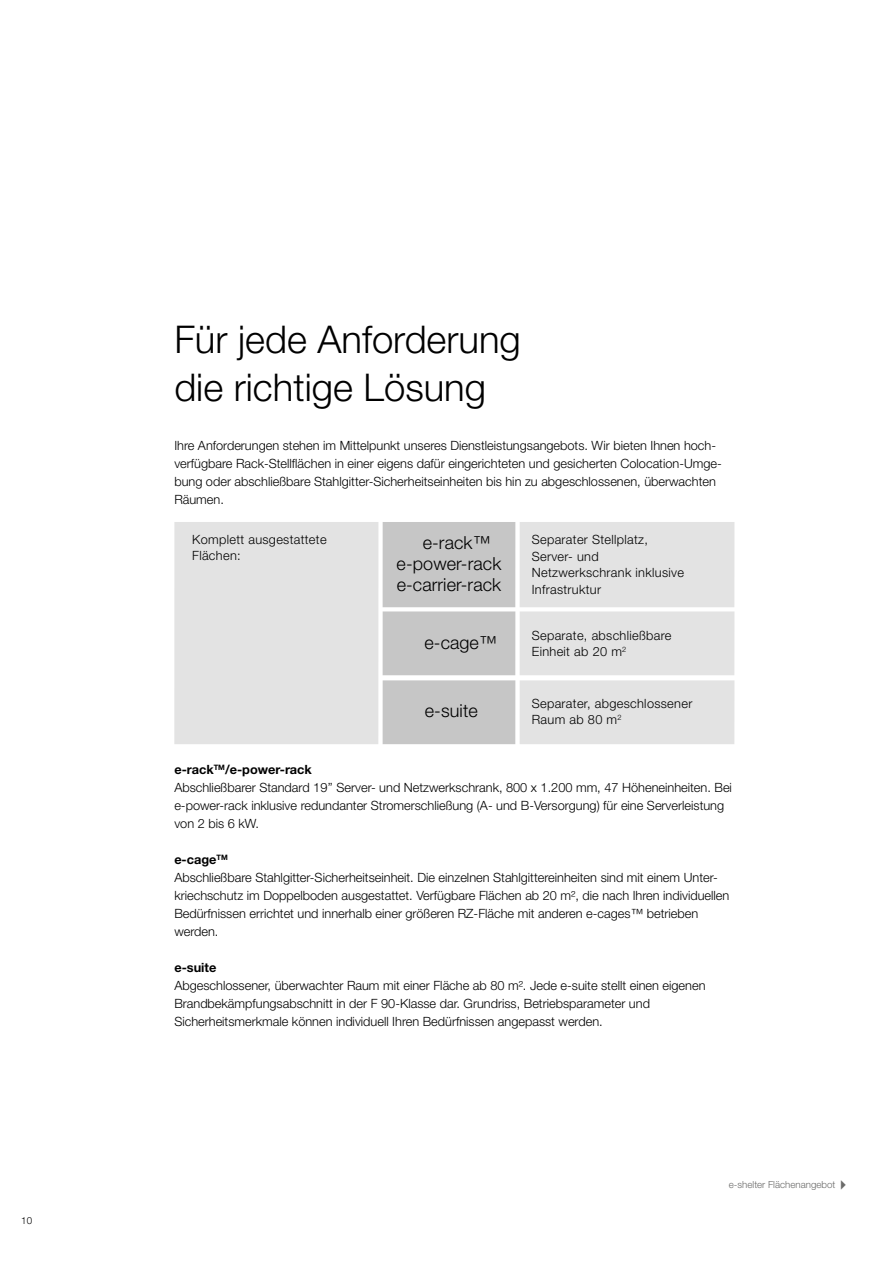
<style>
.page{position:relative;width:893px;height:1263px;background:#fff}
.page>*{position:absolute;margin:0;border:0;box-sizing:border-box;transform-origin:0 0}
.t1{font:300 38.25px/48.3px "Helvetica Neue LT Pro";color:#000}
.t2{font:300 18px/21px "Helvetica Neue LT Pro";letter-spacing:.005em;color:#000}
.t3{font:300 12.75px/18px "Helvetica Neue LT Pro";color:#000}
.t4{font:300 12.75px/16.5px "Helvetica Neue LT Pro";letter-spacing:.025em;color:#000}
.t5{font:700 12.75px "Helvetica Neue LT Pro";color:#000}
.t6{font:300 9.75px "Helvetica Neue LT Pro";color:#6b6b6a}
.t7{font:300 9.75px "Helvetica Neue LT Pro";color:#000}
.s1{font-weight:700}
</style>
<div class="page">
<div style="left:520px;top:522px;width:214px;height:85px;background:#e3e3e3"></div>
<div style="left:174px;top:522px;width:204px;height:222px;background:#e3e3e3"></div>
<div style="left:520px;top:611px;width:214px;height:64px;background:#e3e3e3"></div>
<div style="left:520px;top:680px;width:214px;height:64px;background:#e3e3e3"></div>
<div style="left:383px;top:611px;width:132px;height:64px;background:#c6c6c6"></div>
<div style="left:383px;top:522px;width:132px;height:85px;background:#c6c6c6"></div>
<div style="left:383px;top:680px;width:132px;height:64px;background:#c6c6c6"></div>
<p class="t7" style="left:21px;top:1215px;width:12px">10</p>
<h1 class="t1" style="left:174px;top:314px;width:348px">Für jede Anforderung die richtige Lösung</h1>
<p class="t3" style="left:174px;top:436px;width:549px">Ihre Anforderungen stehen im Mittelpunkt unseres Dienstleistungsangebots. Wir bieten Ihnen hoch&shy;verfügbare Rack-Stellflächen in einer eigens dafür eingerichteten und gesicherten Colocation-Umge&shy;bung oder abschließbare Stahlgitter-Sicherheitseinheiten bis hin zu abgeschlossenen, überwachten Räumen.</p>
<p class="t4" style="left:192px;top:531px;width:136px;line-height:15.8px">Komplett ausgestattete<br>Flächen:</p>
<h2 class="t2" style="left:397px;top:532px;width:106px;text-indent:26px">e-rack™ e-power-rack e-carrier-rack</h2>
<h2 class="t2" style="left:424px;top:632px;width:74px">e-cage™</h2>
<h2 class="t2" style="left:425px;top:700px;width:54px">e-suite</h2>
<p class="t4" style="left:532px;top:531px;width:154px">Separater Stellplatz,<br>Server- und<br>Netzwerkschrank inklusive<br>Infrastruktur</p>
<p class="t4" style="left:532px;top:626px;width:141px">Separate, abschließbare<br>Einheit ab 20 m<sup>2</sup></p>
<p class="t4" style="left:532px;top:694px;width:162px">Separater, abgeschlossener<br>Raum ab 80 m<sup>2</sup></p>
<p class="t3" style="left:174px;top:760px;width:559px"><span class="s1">e-rack</span><sup>TM</sup><span class="s1">/e-power-rack<br></span>Abschließbarer Standard 19’’ Server- und Netzwerkschrank, 800 x 1.200 mm, 47 Höheneinheiten. Bei e-power-rack inklusive redundanter Stromerschließung (A- und B-Versorgung) für eine Serverleistung von 2 bis 6 kW.</p>
<p class="t3" style="left:174px;top:850px;width:557px"><span class="s1">e-cage</span><sup>TM<br></sup>Abschließbare Stahlgitter-Sicherheitseinheit. Die einzelnen Stahlgittereinheiten sind mit einem Unter&shy;kriechschutz im Doppelboden ausgestattet. Verfügbare Flächen ab 20 m², die nach Ihren individuellen Bedürfnissen errichtet und innerhalb einer größeren RZ-Fläche mit anderen e-cages™ betrieben werden.</p>
<p class="t5" style="left:174px;top:960px;width:44px">e-suite</p>
<p class="t3" style="left:174px;top:976px;width:533px">Abgeschlossener, überwachter Raum mit einer Fläche ab 80 m². Jede e-suite stellt einen eigenen<br>Brandbekämpfungsabschnitt in der F 90-Klasse dar. Grundriss, Betriebsparameter und<br>Sicherheitsmerkmale können individuell Ihren Bedürfnissen angepasst werden.</p>
<p class="t6" style="left:729px;top:1179px;width:123px">e-shelter Flächenangebot✔</p>
</div>
